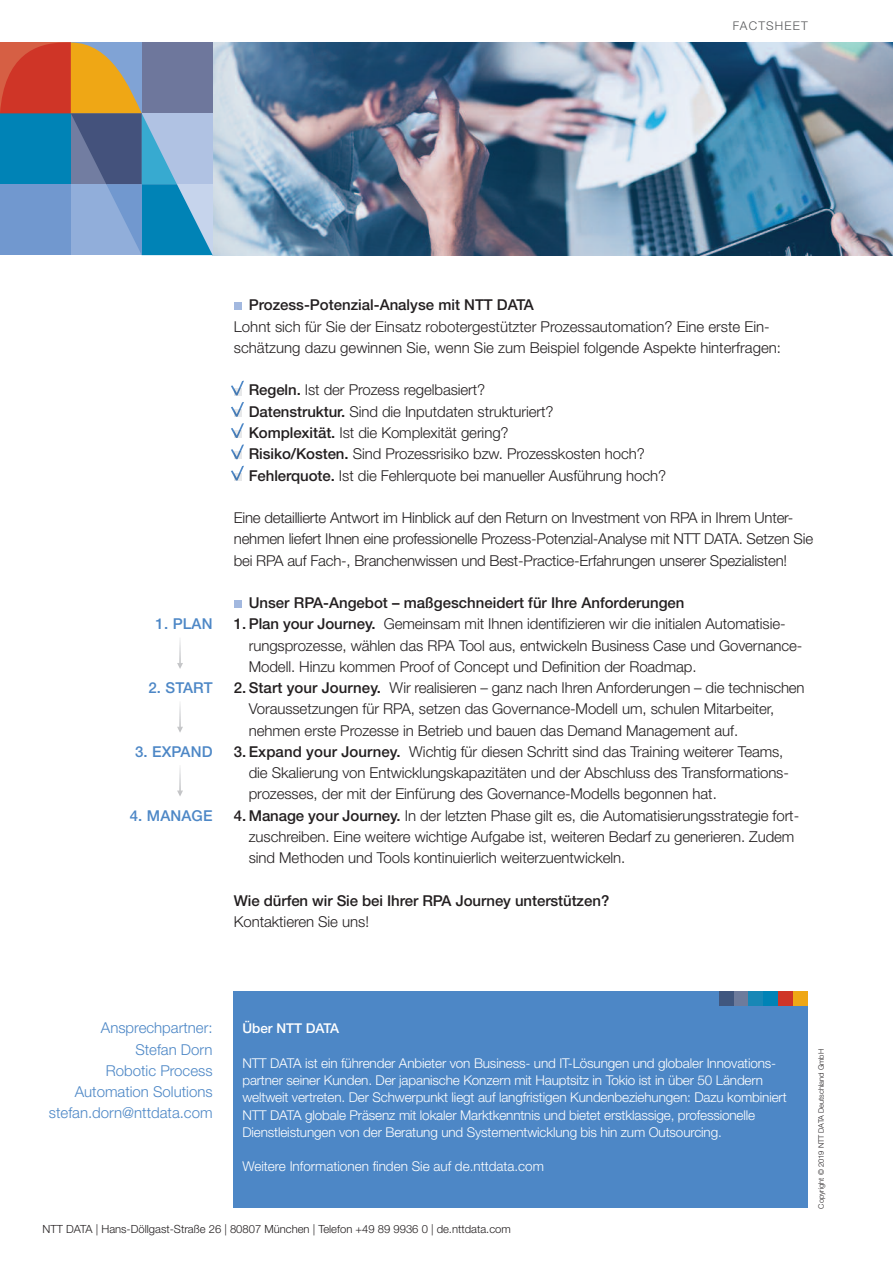
<style>
.page{position:relative;width:893px;height:1263px;background:#fff}
.page>*{position:absolute;margin:0;border:0;box-sizing:border-box;transform-origin:0 0}
.t1{font:300 15px/21.3px "Helvetica Neue LT Std";letter-spacing:-.005em;color:#231f20}
.t2{font:500 15px "Helvetica Neue LT Std";color:#231f20}
.t3{font:300 15px/21.3px "Helvetica Neue LT Std";color:#4d87c6;text-align:right}
.t4{font:500 15px "Helvetica Neue LT Std";letter-spacing:.01em;color:#4d87c6}
.t5{font:300 13.5px/17.2px "Helvetica Neue LT Std";letter-spacing:-.01em;color:#fff}
.t6{font:500 13.5px "Helvetica Neue LT Std";color:#fff}
.t7{font:300 12px "Helvetica Neue LT Std";letter-spacing:.1em;color:#57585a}
.t8{font:300 11.25px "Helvetica Neue LT Std";color:#231f20}
.t9{font:300 7.5px "Helvetica Neue LT Std";color:#231f20}
.s1{font-weight:500}
</style>
<div class="page">
<img style="left:213px;top:43px;width:680px;height:212px">
<svg style="left:0;top:43px;width:213px;height:212px;background:#74889f"></svg>
<div style="left:234px;top:600px;width:8px;height:8px;background:#a2b8df"></div>
<div style="left:234px;top:302px;width:8px;height:8px;background:#a2b8df"></div>
<div style="left:234px;top:991px;width:574px;height:217px;background:#4d87c6"></div>
<div style="left:793px;top:991px;width:15px;height:15px;background:#efa715"></div>
<div style="left:778px;top:991px;width:15px;height:15px;background:#cf3527"></div>
<div style="left:763px;top:991px;width:15px;height:15px;background:#0083b6"></div>
<div style="left:748px;top:991px;width:15px;height:15px;background:#1887b6"></div>
<div style="left:733px;top:991px;width:15px;height:15px;background:#6d7b9c"></div>
<div style="left:719px;top:991px;width:14px;height:15px;background:#40577f"></div>
<svg style="left:231px;top:381px;width:13px;height:14px"></svg>
<svg style="left:231px;top:402px;width:13px;height:15px"></svg>
<svg style="left:231px;top:423px;width:13px;height:15px"></svg>
<svg style="left:231px;top:444px;width:13px;height:15px"></svg>
<svg style="left:231px;top:466px;width:13px;height:14px"></svg>
<svg style="left:177px;top:640px;width:6px;height:29px"></svg>
<svg style="left:177px;top:703px;width:6px;height:29px"></svg>
<svg style="left:177px;top:767px;width:6px;height:29px"></svg>
<p class="t7" style="left:733px;top:21px;width:76px">FACTSHEET</p>
<p class="t4" style="left:156px;top:619px;width:59px">1. PLAN</p>
<p class="t4" style="left:148px;top:682px;width:66px">2. START</p>
<p class="t4" style="left:135px;top:746px;width:79px">3. EXPAND</p>
<p class="t4" style="left:130px;top:810px;width:84px">4. MANAGE</p>
<p class="t2" style="left:249px;top:300px;width:287px">Prozess-Potenzial-Analyse mit NTT DATA</p>
<p class="t1" style="left:234px;top:317px;width:549px">Lohnt sich für Sie der Einsatz robotergestützter Prozessautomation? Eine erste Ein&shy;schätzung dazu gewinnen Sie, wenn Sie zum Beispiel folgende Aspekte hinterfragen:</p>
<p class="t1" style="left:249px;top:381px;width:419px"><span class="s1">Regeln.</span> Ist der Prozess regelbasiert?<br><span class="s1">Datenstruktur.</span> Sind die Inputdaten strukturiert?<br><span class="s1">Komplexität.</span> Ist die Komplexität gering?<br><span class="s1">Risiko/Kosten.</span> Sind Prozessrisiko bzw. Prozesskosten hoch?<br><span class="s1">Fehlerquote.</span> Ist die Fehlerquote bei manueller Ausführung hoch?</p>
<p class="t1" style="left:234px;top:508px;width:581px">Eine detaillierte Antwort im Hinblick auf den Return on Investment von RPA in Ihrem Unter&shy;nehmen liefert Ihnen eine professionelle Prozess-Potenzial-Analyse mit NTT DATA. Setzen Sie bei RPA auf Fach-, Branchenwissen und Best-Practice-Erfahrungen unserer Spezialisten!</p>
<p class="t2" style="left:249px;top:597px;width:437px">Unser RPA-Angebot – maßgeschneidert für Ihre Anforderungen</p>
<p class="t1" style="left:249px;top:615px;width:555px;text-indent:-15px"><span class="s1">1. Plan your Journey.</span> Gemeinsam mit Ihnen identifizieren wir die initialen Automatisie&shy;rungsprozesse, wählen das RPA Tool aus, entwickeln Business Case und Governance-<br>Modell. Hinzu kommen Proof of Concept und Definition der Roadmap.</p>
<p class="t1" style="left:249px;top:678px;width:557px;text-indent:-15px"><span class="s1">2. Start your Journey.</span> Wir realisieren – ganz nach Ihren Anforderungen – die technischen<br>Voraussetzungen für RPA, setzen das Governance-Modell um, schulen Mitarbeiter, nehmen erste Prozesse in Betrieb und bauen das Demand Management auf.</p>
<p class="t1" style="left:249px;top:742px;width:542px;text-indent:-15px"><span class="s1">3. Expand your Journey.</span> Wichtig für diesen Schritt sind das Training weiterer Teams, die Skalierung von Entwicklungskapazitäten und der Abschluss des Transformations&shy;prozesses, der mit der Einfürung des Governance-Modells begonnen hat.</p>
<p class="t1" style="left:249px;top:806px;width:552px;text-indent:-15px"><span class="s1">4. Manage your Journey.</span> In der letzten Phase gilt es, die Automatisierungsstrategie fort&shy;zuschreiben. Eine weitere wichtige Aufgabe ist, weiteren Bedarf zu generieren. Zudem sind Methoden und Tools kontinuierlich weiterzuentwickeln.</p>
<p class="t2" style="left:234px;top:895px;width:377px">Wie dürfen wir Sie bei Ihrer RPA Journey unterstützen?</p>
<p class="t1" style="left:234px;top:912px;width:137px">Kontaktieren Sie uns!</p>
<p class="t3" style="left:49px;top:1019px;width:165px">Ansprechpartner:<br>Stefan Dorn<br>Robotic Process<br>Automation Solutions stefan.dorn@nttdata.com</p>
<p class="t6" style="left:242px;top:1023px;width:98px">Über NTT DATA</p>
<p class="t5" style="left:242px;top:1055px;width:546px">NTT DATA ist ein führender Anbieter von Business- und IT-Lösungen und globaler Innovations&shy;partner seiner Kunden. Der japanische Konzern mit Hauptsitz in Tokio ist in über 50 Ländern weltweit vertreten. Der Schwerpunkt liegt auf langfristigen Kundenbeziehungen: Dazu kombiniert NTT DATA globale Präsenz mit lokaler Marktkenntnis und bietet erstklassige, professionelle Dienstleistungen von der Beratung und Systementwicklung bis hin zum Outsourcing.</p>
<p class="t5" style="left:242px;top:1159px;width:303px">Weitere Informationen finden Sie auf de.nttdata.com</p>
<p class="t9" style="left:819px;top:1209px;width:161px;rotate:-90deg">Copyright © 2019 NTT DATA Deutschland GmbH</p>
<p class="t8" style="left:43px;top:1225px;width:470px">NTT DATA | Hans-Döllgast-Straße 26 | 80807 München | Telefon +49 89 9936 0 | de.nttdata.com</p>
</div>
